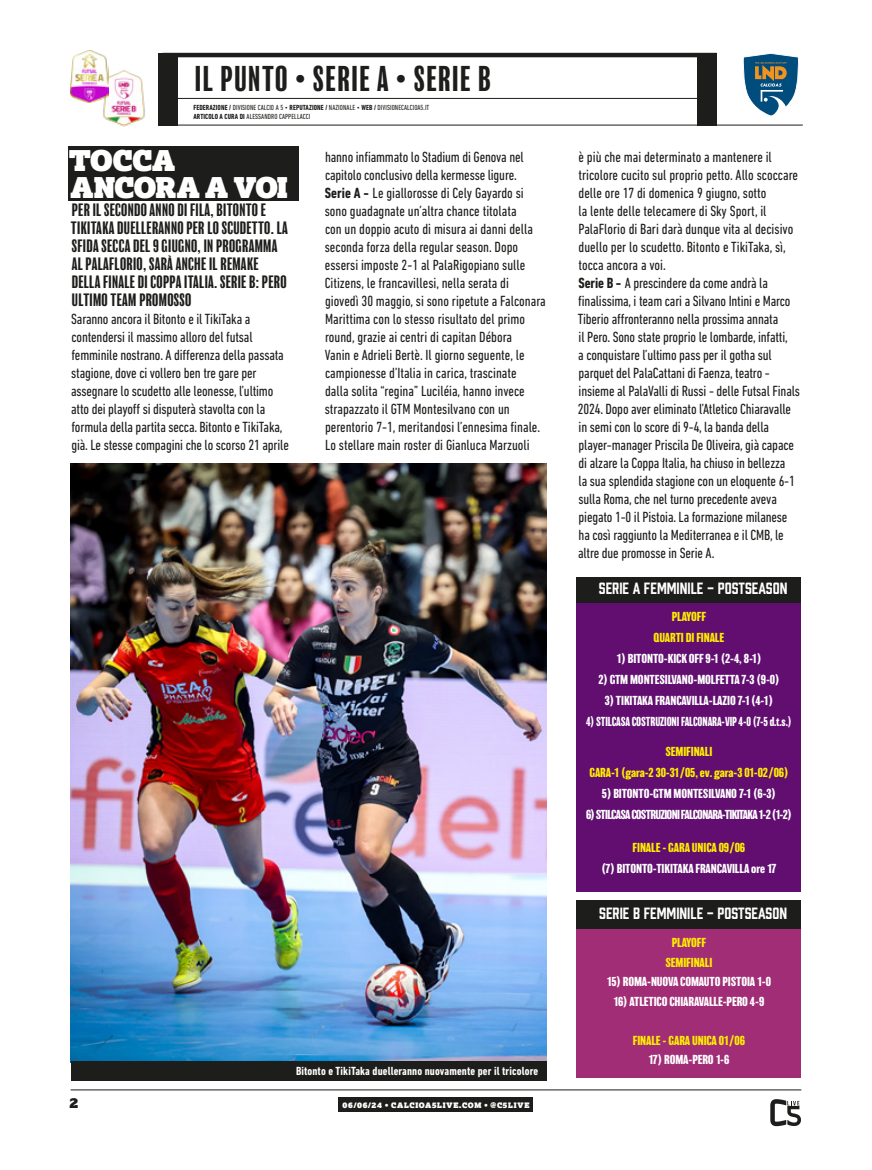
<style>
.page{position:relative;width:872px;height:1170px;background:#fff}
.page>*{position:absolute;margin:0;border:0;box-sizing:border-box;transform-origin:0 0}
.t1{font:condensed 33px "Balboa";letter-spacing:.05em;color:#1d1d1b}
.t2{font:28.5px/27px "Lexia Advertising";letter-spacing:-.01em;color:#fff}
.t3{font:condensed 16.5px/18px "Balboa";letter-spacing:.02em;color:#1d1d1b}
.t4{font:condensed 15px/18px "DIN Next LT Pro";letter-spacing:-.01em;color:#1d1d1b}
.t5{font:15px "Prohibition";color:#fff}
.t6{font:13.5px "Lexia Advertising";color:#1d1d1b}
.t7{font:700 12px "Balboa";letter-spacing:-.01em;color:#fff}
.t8{font:700 12px/21px "Balboa";letter-spacing:-.01em;color:#ffed00;text-align:center}
.t9{font:700 condensed 12px "DIN Next LT Pro";letter-spacing:.01em;color:#fff}
.t10{font:700 12px "Balboa";letter-spacing:-.01em;color:#fff;scale:.87 1}
.t11{font:700 12px "Balboa";letter-spacing:-.06em;color:#fff}
.t12{font:condensed 7.5px/9px "DIN Next LT Pro";letter-spacing:.01em;color:#1d1d1b}
.t13{font:7.5px "Lexia Advertising";letter-spacing:.1em;color:#fff}
.s1{font-weight:700}
</style>
<div class="page">
<hr style="left:71px;top:1089px;width:730px;height:1px;background:#1d1d1b">
<div style="left:339px;top:1097px;width:194px;height:14px;background:#1d1d1b"></div>
<svg style="left:770px;top:1099px;width:31px;height:26px"></svg>
<hr style="left:163px;top:53px;width:553px;height:4px;background:#1d1d1b">
<hr style="left:165px;top:98px;width:540px;height:1px;background:#1d1d1b">
<hr style="left:165px;top:125px;width:637px;height:1px;background:#1d1d1b">
<svg style="left:743px;top:53px;width:56px;height:63px"></svg>
<div style="left:158px;top:53px;width:19px;height:72px;background:#1d1d1b"></div>
<div style="left:697px;top:53px;width:19px;height:72px;background:#1d1d1b"></div>
<img style="left:91px;top:70px;width:54px;height:57px">
<img style="left:70px;top:50px;width:39px;height:52px">
<div style="left:68px;top:146px;width:230px;height:55px;background:#1d1d1b"></div>
<div style="left:576px;top:928px;width:225px;height:149px;background:#a12d76"></div>
<div style="left:576px;top:900px;width:225px;height:28px;background:#1d1d1b"></div>
<div style="left:576px;top:602px;width:225px;height:289px;background:#610e70"></div>
<div style="left:576px;top:577px;width:225px;height:25px;background:#1d1d1b"></div>
<img style="left:71px;top:463px;width:475px;height:597px">
<div style="left:71px;top:1060px;width:475px;height:20px;background:#1d1d1b"></div>
<h1 class="t1" style="left:195px;top:62px;width:297px">IL PUNTO • SERIE A • SERIE B</h1>
<p class="t12" style="left:193px;top:102px;width:237px"><span class="s1">FEDERAZIONE /</span> DIVISIONE CALCIO A 5 • <span class="s1">REPUTAZIONE /</span> NAZIONALE • <span class="s1">WEB /</span> DIVISIONECALCIOA5.IT<br><span class="s1">ARTICOLO A CURA DI</span> ALESSANDRO CAPPELLACCI</p>
<h2 class="t2" style="left:69px;top:146px;width:221px">TOCCA<br>ANCORA A VOI</h2>
<p class="t3" style="left:71px;top:201px;width:218px">PER IL SECONDO ANNO DI FILA, BITONTO E TIKITAKA DUELLERANNO PER LO SCUDETTO. LA SFIDA SECCA DEL 9 GIUGNO, IN PROGRAMMA AL PALAFLORIO, SARÀ ANCHE IL REMAKE DELLA FINALE DI COPPA ITALIA. SERIE B: PERO ULTIMO TEAM PROMOSSO</p>
<p class="t4" style="left:71px;top:310px;width:219px">Saranno ancora il Bitonto e il TikiTaka a contendersi il massimo alloro del futsal femminile nostrano. A differenza della passata stagione, dove ci vollero ben tre gare per assegnare lo scudetto alle leonesse, l’ultimo atto dei playoff si disputerà stavolta con la formula della partita secca. Bitonto e TikiTaka, già. Le stesse compagini che lo scorso 21 aprile</p>
<p class="t4" style="left:325px;top:148px;width:222px">hanno infiammato lo Stadium di Genova nel capitolo conclusivo della kermesse ligure.<br><span class="s1">Serie A -</span> Le giallorosse di Cely Gayardo si sono guadagnate un’altra chance titolata<br>con un doppio acuto di misura ai danni della seconda forza della regular season. Dopo essersi imposte 2-1 al PalaRigopiano sulle Citizens, le francavillesi, nella serata di giovedì 30 maggio, si sono ripetute a Falconara Marittima con lo stesso risultato del primo round, grazie ai centri di capitan Débora<br>Vanin e Adrieli Bertè. Il giorno seguente, le campionesse d’Italia in carica, trascinate<br>dalla solita “regina” Luciléia, hanno invece strapazzato il GTM Montesilvano con un perentorio 7-1, meritandosi l’ennesima finale.<br>Lo stellare main roster di Gianluca Marzuoli</p>
<p class="t4" style="left:578px;top:148px;width:224px">è più che mai determinato a mantenere il tricolore cucito sul proprio petto. Allo scoccare delle ore 17 di domenica 9 giugno, sotto<br>la lente delle telecamere di Sky Sport, il PalaFlorio di Bari darà dunque vita al decisivo duello per lo scudetto. Bitonto e TikiTaka, sì, tocca ancora a voi.<br><span class="s1">Serie B -</span> A prescindere da come andrà la finalissima, i team cari a Silvano Intini e Marco Tiberio affronteranno nella prossima annata<br>il Pero. Sono state proprio le lombarde, infatti,<br>a conquistare l’ultimo pass per il gotha sul parquet del PalaCattani di Faenza, teatro - insieme al PalaValli di Russi - delle Futsal Finals 2024. Dopo aver eliminato l’Atletico Chiaravalle in semi con lo score di 9-4, la banda della player-manager Priscila De Oliveira, già capace di alzare la Coppa Italia, ha chiuso in bellezza<br>la sua splendida stagione con un eloquente 6-1 sulla Roma, che nel turno precedente aveva piegato 1-0 il Pistoia. La formazione milanese ha così raggiunto la Mediterranea e il CMB, le altre due promosse in Serie A.</p>
<p class="t5" style="left:599px;top:578px;width:190px">SERIE A FEMMINILE - POSTSEASON</p>
<p class="t8" style="left:653px;top:605px;width:72px">PLAYOFF<br>QUARTI DI FINALE</p>
<p class="t7" style="left:616px;top:651px;width:146px">1) BITONTO-KICK OFF 9-1 (2-4, 8-1)</p>
<p class="t7" style="left:598px;top:672px;width:183px">2) GTM MONTESILVANO-MOLFETTA 7-3 (9-0)</p>
<p class="t7" style="left:605px;top:693px;width:170px">3) TIKITAKA FRANCAVILLA-LAZIO 7-1 (4-1)</p>
<p class="t10" style="left:586px;top:714px;width:238px">4) STILCASA COSTRUZIONI FALCONARA-VIP 4-0 (7-5 d.t.s.)</p>
<p class="t8" style="left:589px;top:740px;width:201px">SEMIFINALI<br>GARA-1 (gara-2 30-31/05, ev. gara-3 01-02/06)</p>
<p class="t7" style="left:602px;top:786px;width:176px">5) BITONTO-GTM MONTESILVANO 7-1 (6-3)</p>
<p class="t11" style="left:586px;top:807px;width:207px">6) STILCASA COSTRUZIONI FALCONARA-TIKITAKA 1-2 (1-2)</p>
<p class="t8" style="left:632px;top:836px;width:114px">FINALE - GARA UNICA 09/06</p>
<p class="t7" style="left:601px;top:861px;width:177px">(7) BITONTO-TIKITAKA FRANCAVILLA ore 17</p>
<p class="t9" style="left:296px;top:1064px;width:243px">Bitonto e TikiTaka duelleranno nuovamente per il tricolore</p>
<p class="t6" style="left:70px;top:1093px;width:10px">2</p>
<p class="t13" style="left:342px;top:1099px;width:188px">06/06/24 • CALCIOA5LIVE.COM • @C5LIVE</p>
<p class="t5" style="left:599px;top:902px;width:189px">SERIE B FEMMINILE - POSTSEASON</p>
<p class="t8" style="left:665px;top:932px;width:48px;line-height:19.5px">PLAYOFF<br>SEMIFINALI</p>
<p class="t7" style="left:607px;top:974px;width:166px">15) ROMA-NUOVA COMAUTO PISTOIA 1-0</p>
<p class="t7" style="left:613px;top:994px;width:152px">16) ATLETICO CHIARAVALLE-PERO 4-9</p>
<p class="t8" style="left:633px;top:1029px;width:114px">FINALE - GARA UNICA 01/06</p>
<p class="t7" style="left:648px;top:1052px;width:82px">17) ROMA-PERO 1-6</p>
</div>
